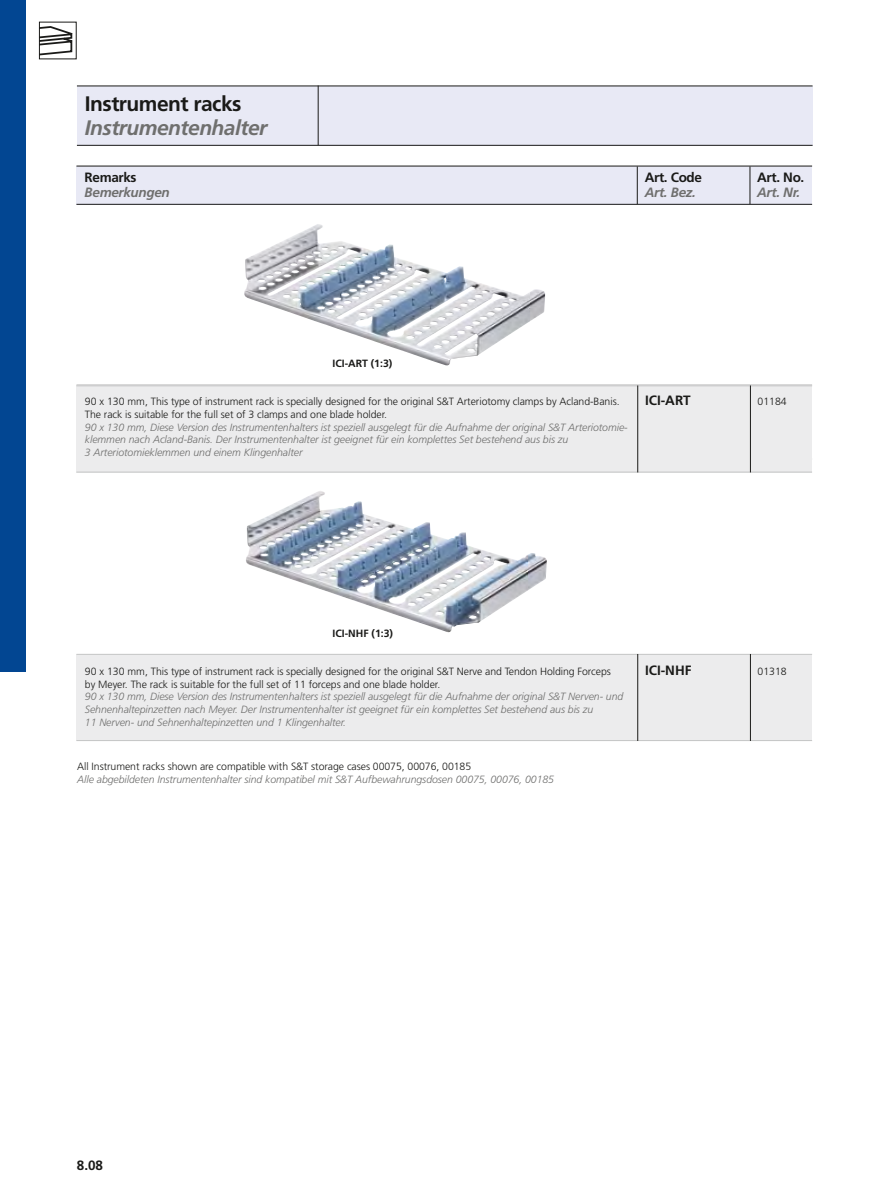
<style>
.page{position:relative;width:893px;height:1188px;background:#fff}
.page>*{position:absolute;margin:0;border:0;box-sizing:border-box;transform-origin:0 0}
.t1{font:italic 700 21px "Frutiger";letter-spacing:-.025em;color:#6f6f6e}
.t2{font:700 21px "Frutiger";letter-spacing:-.025em;color:#1a1a18}
.t3{font:700 13.5px "Frutiger";letter-spacing:-.025em;color:#1a1a18}
.t4{font:italic 700 13.5px "Frutiger";letter-spacing:-.025em;color:#6f6f6e}
.t5{font:italic 300 10.5px/12.6px "Frutiger";letter-spacing:-.005em;color:#6f6f6e}
.t6{font:300 10.5px "Frutiger";letter-spacing:-.005em;color:#1a1a18}
.t7{font:700 10.5px "Frutiger";color:#1a1a18}
</style>
<div class="page">
<div style="left:0;top:0;width:26px;height:672px;background:#024692"></div>
<div style="left:77px;top:86px;width:735px;height:59px;background:#e8e9f5"></div>
<hr style="left:77px;top:86px;width:736px;height:1px;background:#1a1a18">
<hr style="left:77px;top:145px;width:736px;height:1px;background:#1a1a18">
<hr style="left:318px;top:86px;width:1px;height:59px;background:#1a1a18">
<div style="left:76px;top:166px;width:736px;height:38px;background:#e8e9f5"></div>
<hr style="left:76px;top:166px;width:736px;height:1px;background:#1a1a18">
<hr style="left:76px;top:204px;width:736px;height:1px;background:#1a1a18">
<hr style="left:76px;top:384px;width:736px;height:1px;background:#c5c6c6">
<div style="left:76px;top:386px;width:736px;height:86px;background:#ececed"></div>
<hr style="left:76px;top:385px;width:736px;height:1px;background:#c5c6c6">
<hr style="left:76px;top:472px;width:736px;height:1px;background:#c5c6c6">
<hr style="left:637px;top:385px;width:1px;height:87px;background:#1a1a18">
<hr style="left:750px;top:385px;width:1px;height:87px;background:#1a1a18">
<div style="left:76px;top:655px;width:736px;height:86px;background:#ececed"></div>
<hr style="left:76px;top:654px;width:736px;height:1px;background:#c5c6c6">
<hr style="left:76px;top:740px;width:736px;height:1px;background:#c5c6c6">
<hr style="left:637px;top:654px;width:1px;height:87px;background:#1a1a18">
<hr style="left:750px;top:654px;width:1px;height:87px;background:#1a1a18">
<hr style="left:637px;top:166px;width:1px;height:38px;background:#1a1a18">
<hr style="left:750px;top:166px;width:1px;height:38px;background:#1a1a18">
<svg style="left:41px;top:26px;width:32px;height:30px"></svg>
<div style="left:39px;top:22px;width:38px;height:37px;border:1px solid #1a1a18"></div>
<img style="left:246px;top:492px;width:301px;height:140px">
<img style="left:244px;top:224px;width:301px;height:142px">
<h1 class="t2" style="left:85px;top:91px;width:158px">Instrument racks</h1>
<h1 class="t1" style="left:85px;top:115px;width:184px">Instrumentenhalter</h1>
<p class="t3" style="left:85px;top:170px;width:53px">Remarks</p>
<p class="t3" style="left:645px;top:170px;width:59px">Art. Code</p>
<p class="t3" style="left:757px;top:170px;width:49px">Art. No.</p>
<p class="t4" style="left:85px;top:185px;width:87px">Bemerkungen</p>
<p class="t4" style="left:645px;top:185px;width:53px">Art. Bez.</p>
<p class="t4" style="left:757px;top:185px;width:44px">Art. Nr.</p>
<p class="t7" style="left:332px;top:358px;width:61px">ICI-ART (1:3)</p>
<p class="t6" style="left:85px;top:396px;width:536px">90 x 130 mm, This type of instrument rack is specially designed for the original S&amp;T Arteriotomy clamps by Acland-Banis.</p>
<p class="t3" style="left:645px;top:393px;width:47px">ICI-ART</p>
<p class="t6" style="left:757px;top:396px;width:31px">01184</p>
<p class="t6" style="left:85px;top:408px;width:304px">The rack is suitable for the full set of 3 clamps and one blade holder.</p>
<p class="t5" style="left:85px;top:421px;width:544px">90 x 130 mm, Diese Version des Instrumentenhalters ist speziell ausgelegt für die Aufnahme der original S&amp;T Arteriotomie&shy;klemmen nach Acland-Banis. Der Instrumentenhalter ist geeignet für ein komplettes Set bestehend aus bis zu<br>3 Arteriotomieklemmen und einem Klingenhalter</p>
<p class="t7" style="left:332px;top:627px;width:62px">ICI-NHF (1:3)</p>
<p class="t6" style="left:85px;top:665px;width:527px">90 x 130 mm, This type of instrument rack is specially designed for the original S&amp;T Nerve and Tendon Holding Forceps</p>
<p class="t3" style="left:645px;top:662px;width:48px">ICI-NHF</p>
<p class="t6" style="left:757px;top:665px;width:31px">01318</p>
<p class="t6" style="left:85px;top:678px;width:357px">by Meyer. The rack is suitable for the full set of 11 forceps and one blade holder.</p>
<p class="t5" style="left:85px;top:690px;width:540px">90 x 130 mm, Diese Version des Instrumentenhalters ist speziell ausgelegt für die Aufnahme der original S&amp;T Nerven- und<br>Sehnenhaltepinzetten nach Meyer. Der Instrumentenhalter ist geeignet für ein komplettes Set bestehend aus bis zu<br>11 Nerven- und Sehnenhaltepinzetten und 1 Klingenhalter.</p>
<p class="t6" style="left:77px;top:761px;width:395px">All Instrument racks shown are compatible with S&amp;T storage cases 00075, 00076, 00185</p>
<p class="t5" style="left:77px;top:773px;width:478px">Alle abgebildeten Instrumentenhalter sind kompatibel mit S&amp;T Aufbewahrungsdosen 00075, 00076, 00185</p>
<p class="t3" style="left:77px;top:1158px;width:28px">8.08</p>
</div>
